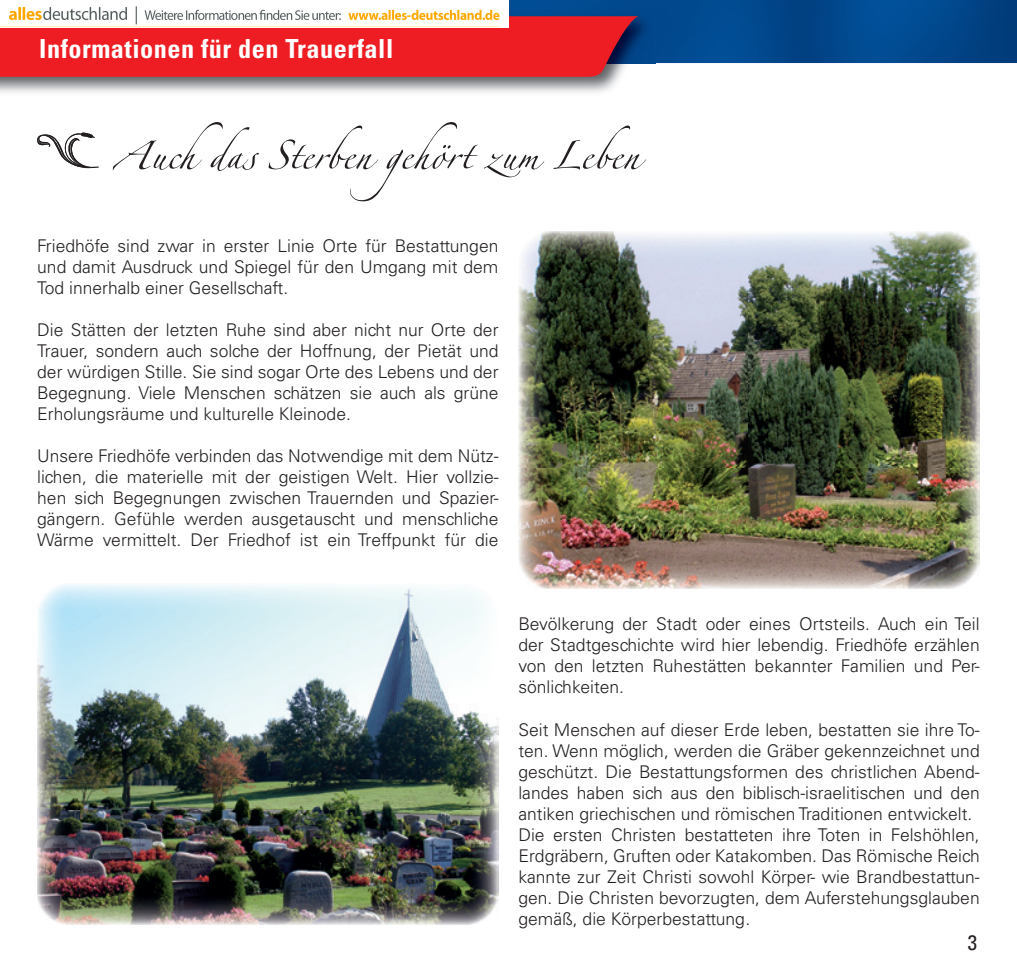
<style>
.page{position:relative;width:1017px;height:968px;background:#fff}
.page>*{position:absolute;margin:0;border:0;box-sizing:border-box;transform-origin:0 0}
.t1{font:63px "Linotype Zapfino One";color:#231f20}
.t2{font:700 condensed 26.25px "Univers";letter-spacing:.02em;color:#fff}
.t3{font:condensed 21px "Univers";color:#231f20}
.t4{font:300 17.5px/21px "Univers";color:#231f20;text-align:justify}
</style>
<div class="page">
<img style="left:509px;top:0;width:508px;height:63px">
<img style="left:0;top:13px;width:655px;height:80px">
<svg style="left:0;top:16px;width:638px;height:61px;background:#e7232a"></svg>
<svg style="left:37px;top:133px;width:62px;height:35px"></svg>
<img style="left:518px;top:231px;width:461px;height:357px">
<img style="left:37px;top:584px;width:462px;height:340px">
<img style="left:0;top:6px;width:508px;height:21px">
<h2 class="t2" style="left:39px;top:33px;width:356px">Informationen für den Trauerfall</h2>
<h1 class="t1" style="left:111px;top:109px;width:530px">Auch das Sterben gehört zum Leben</h1>
<p class="t4" style="left:37px;top:235px;width:463px">Friedhöfe sind zwar in erster Linie Orte für Bestattungen und damit Ausdruck und Spiegel für den Umgang mit dem Tod innerhalb einer Gesellschaft.</p>
<p class="t4" style="left:37px;top:319px;width:463px">Die Stätten der letzten Ruhe sind aber nicht nur Orte der Trauer, sondern auch solche der Hoffnung, der Pietät und der würdigen Stille. Sie sind sogar Orte des Lebens und der Begegnung. Viele Menschen schätzen sie auch als grüne Erholungsräume und kulturelle Kleinode.</p>
<p class="t4" style="left:37px;top:445px;width:463px">Unsere Friedhöfe verbinden das Notwendige mit dem Nütz&shy;lichen, die materielle mit der geistigen Welt. Hier vollzie&shy;hen sich Begegnungen zwischen Trauernden und Spazier&shy;gängern. Gefühle werden ausgetauscht und menschliche Wärme vermittelt. Der Friedhof ist ein Treffpunkt für die</p>
<p class="t4" style="left:518px;top:613px;width:463px">Bevölkerung der Stadt oder eines Ortsteils. Auch ein Teil der Stadtgeschichte wird hier lebendig. Friedhöfe erzählen von den letzten Ruhestätten bekannter Familien und Per&shy;sönlichkeiten.</p>
<p class="t4" style="left:518px;top:718px;width:463px;text-align:left">Seit Menschen auf dieser Erde leben, bestatten sie ihre To&shy;ten. Wenn möglich, werden die Gräber gekennzeichnet und geschützt. Die Bestattungsformen des christlichen Abend&shy;landes haben sich aus den biblisch-israelitischen und den antiken griechischen und römischen Traditionen entwickelt.<br>Die ersten Christen bestatteten ihre Toten in Felshöhlen, Erdgräbern, Gruften oder Katakomben. Das Römische Reich kannte zur Zeit Christi sowohl Körper- wie Brandbestattun&shy;gen. Die Christen bevorzugten, dem Auferstehungsglauben gemäß, die Körperbestattung.</p>
<p class="t3" style="left:968px;top:929px;width:11px">3</p>
</div>
